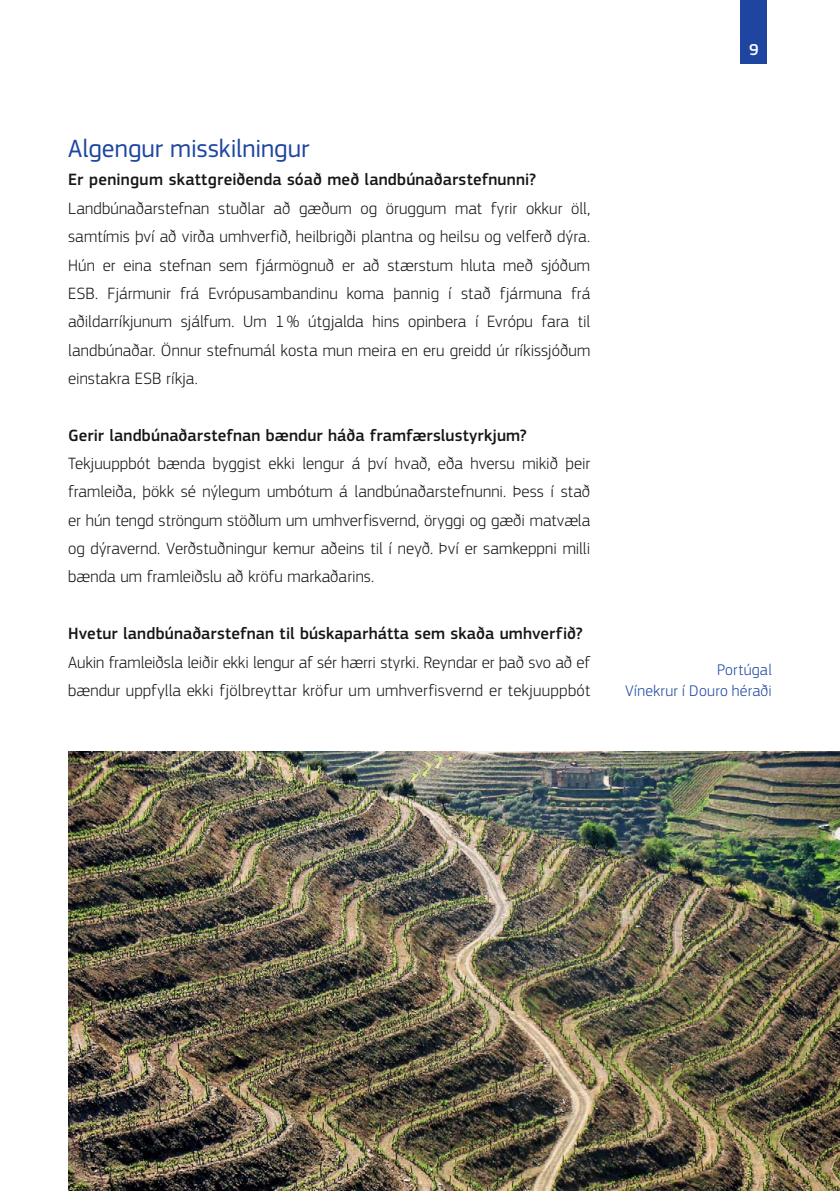
<style>
.page{position:relative;width:840px;height:1191px;background:#fff}
.page>*{position:absolute;margin:0;border:0;box-sizing:border-box;transform-origin:0 0}
.t1{font:26px "EC Square Sans Pro";letter-spacing:-.005em;color:#1e46a1}
.t2{font:300 17px/28.4px "EC Square Sans Pro";letter-spacing:.005em;color:#151616;text-align:justify}
.t3{font:500 17px "EC Square Sans Pro";letter-spacing:.01em;color:#151616}
.t4{font:500 16.4px "EC Square Sans Pro";color:#fff}
.t5{font:300 16px/20.8px "EC Square Sans Pro";letter-spacing:.015em;color:#1e46a1;text-align:right}
</style>
<div class="page">
<img style="left:68px;top:751px;width:771px;height:440px">
<div style="left:740px;top:0;width:26px;height:63px;background:#1e46a1"></div>
<h1 class="t1" style="left:68px;top:139px;width:243px">Algengur misskilningur</h1>
<p class="t3" style="left:68px;top:173px;width:469px">Er peningum skattgreiðenda sóað með landbúnaðarstefnunni?</p>
<p class="t2" style="left:68px;top:195px;width:523px">Landbúnaðarstefnan stuðlar að gæðum og öruggum mat fyrir okkur öll, samtímis því að virða umhverfið, heilbrigði plantna og heilsu og velferð dýra.<br>Hún er eina stefnan sem fjármögnuð er að stærstum hluta með sjóðum ESB. Fjármunir frá Evrópusambandinu koma þannig í stað fjármuna frá aðildarríkjunum sjálfum. Um 1 % útgjalda hins opinbera í Evrópu fara til landbúnaðar. Önnur stefnumál kosta mun meira en eru greidd úr ríkissjóðum einstakra ESB ríkja.</p>
<p class="t3" style="left:68px;top:429px;width:460px">Gerir landbúnaðarstefnan bændur háða framfærslustyrkjum?</p>
<p class="t2" style="left:68px;top:450px;width:523px">Tekjuuppbót bænda byggist ekki lengur á því hvað, eða hversu mikið þeir framleiða, þökk sé nýlegum umbótum á landbúnaðarstefnunni. Þess í stað er hún tengd ströngum stöðlum um umhverfisvernd, öryggi og gæði matvæla og dýravernd. Verðstuðningur kemur aðeins til í neyð. Því er samkeppni milli bænda um framleiðslu að kröfu markaðarins.</p>
<p class="t4" style="left:748px;top:44px;width:11px">9</p>
<p class="t3" style="left:68px;top:627px;width:516px">Hvetur landbúnaðarstefnan til búskaparhátta sem skaða umhverfið?</p>
<p class="t2" style="left:68px;top:649px;width:523px">Aukin framleiðsla leiðir ekki lengur af sér hærri styrki. Reyndar er það svo að ef bændur uppfylla ekki fjölbreyttar kröfur um umhverfisvernd er tekjuuppbót</p>
<p class="t5" style="left:624px;top:660px;width:148px">Portúgal<br>Vínekrur í Douro héraði</p>
</div>
